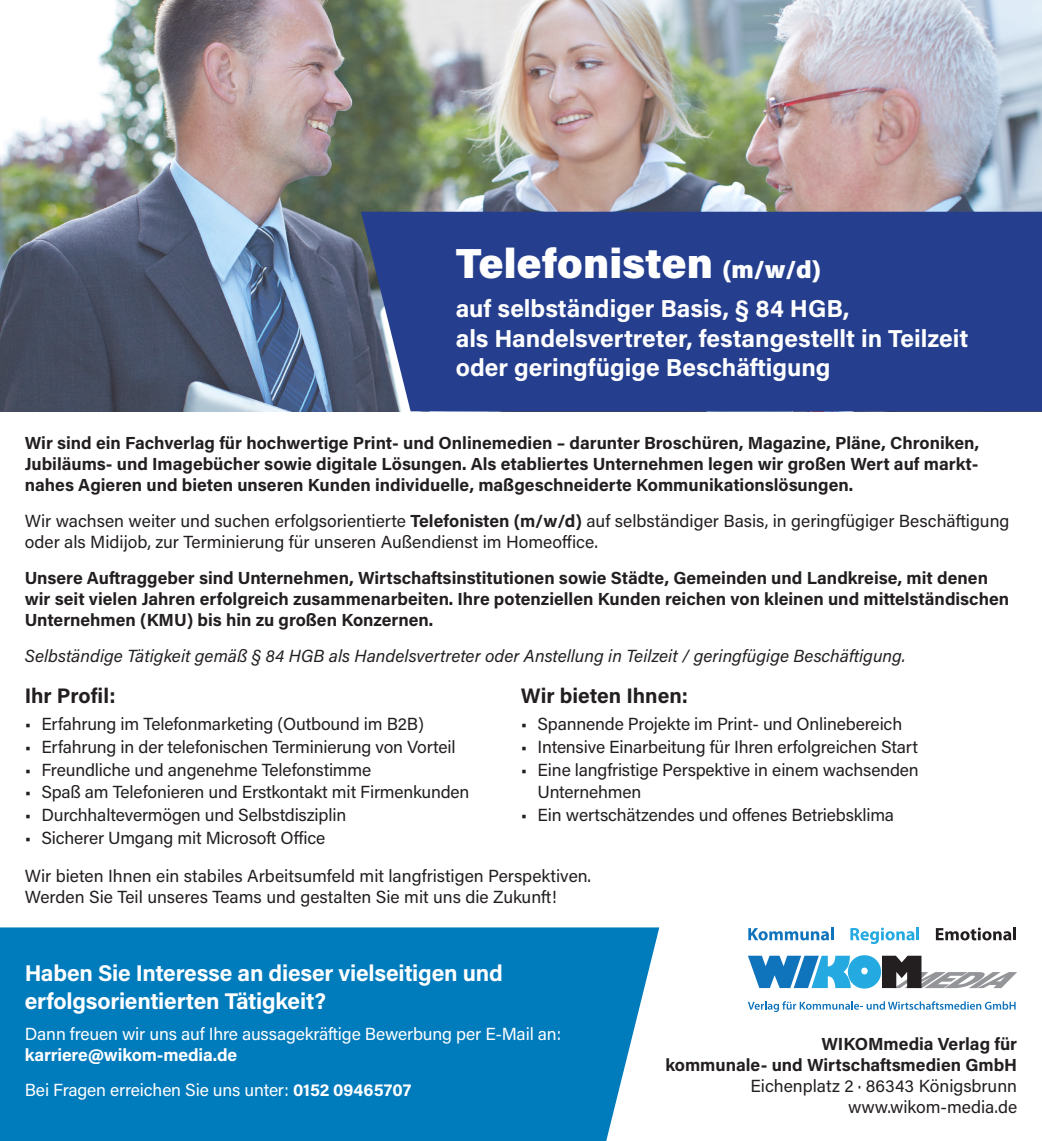
<style>
.page{position:relative;width:1042px;height:1141px;background:#fff}
.page>*{position:absolute;margin:0;border:0;box-sizing:border-box;transform-origin:0 0}
.t1{font:900 42px "Acumin Pro";color:#fff}
.t2{font:700 24.5px/29.4px "Acumin Pro";color:#fff}
.t3{font:700 22.75px/27.3px "Acumin Pro";letter-spacing:-.01em;color:#fff}
.t4{font:700 21px "Acumin Pro";color:#231f20}
.t5{font:17.5px/21px "Acumin Pro";letter-spacing:-.01em;color:#231f20}
.t6{font:700 17.5px/21px "Acumin Pro";color:#231f20}
.t7{font:17.5px/21px "Acumin Pro";letter-spacing:-.01em;color:#fff}
.t8{font:italic 17.5px "Acumin Pro";color:#231f20}
.s1{font-size:24.5px}
.s2{font-weight:700}
</style>
<div class="page">
<img style="left:0;top:0;width:1042px;height:411px">
<div style="left:361px;top:212px;width:681px;height:199px;background:#253f8e"></div>
<div style="left:0;top:927px;width:659px;height:214px;background:#007bbc"></div>
<svg style="left:748px;top:955px;width:269px;height:34px"></svg>
<svg style="left:748px;top:927px;width:86px;height:13px"></svg>
<svg style="left:850px;top:927px;width:69px;height:17px"></svg>
<svg style="left:936px;top:927px;width:80px;height:13px"></svg>
<svg style="left:748px;top:1001px;width:267px;height:11px"></svg>
<p class="t1" style="left:456px;top:233px;width:367px">Telefonisten <span class="s1">(m/w/d)</span></p>
<p class="t2" style="left:456px;top:293px;width:514px">auf selbständiger Basis, § 84 HGB,<br>als Handelsvertreter, festangestellt in Teilzeit oder geringfügige Beschäftigung</p>
<p class="t6" style="left:25px;top:432px;width:956px">Wir sind ein Fachverlag für hochwertige Print- und Onlinemedien – darunter Broschüren, Magazine, Pläne, Chroniken,<br>Jubiläums- und Imagebücher sowie digitale Lösungen. Als etabliertes Unternehmen legen wir großen Wert auf markt&shy;nahes Agieren und bieten unseren Kunden individuelle, maßgeschneiderte Kommunikationslösungen.</p>
<p class="t5" style="left:25px;top:510px;width:986px">Wir wachsen weiter und suchen erfolgsorientierte <span class="s2">Telefonisten (m/w/d)</span> auf selbständiger Basis, in geringfügiger Beschäftigung oder als Midijob, zur Terminierung für unseren Außendienst im Homeoffice.</p>
<p class="t6" style="left:25px;top:566px;width:986px">Unsere Auftraggeber sind Unternehmen, Wirtschaftsinstitutionen sowie Städte, Gemeinden und Landkreise, mit denen wir seit vielen Jahren erfolgreich zusammenarbeiten. Ihre potenziellen Kunden reichen von kleinen und mittelständischen<br>Unternehmen (KMU) bis hin zu großen Konzernen.</p>
<p class="t8" style="left:25px;top:643px;width:882px">Selbständige Tätigkeit gemäß § 84 HGB als Handelsvertreter oder Anstellung in Teilzeit / geringfügige Beschäftigung.</p>
<p class="t4" style="left:25px;top:680px;width:92px">Ihr Profil:</p>
<p class="t5" style="left:25px;top:713px;width:400px">• Erfahrung im Telefonmarketing (Outbound im B2B)</p>
<p class="t5" style="left:25px;top:736px;width:432px">• Erfahrung in der telefonischen Terminierung von Vorteil</p>
<p class="t5" style="left:25px;top:758px;width:348px">• Freundliche und angenehme Telefonstimme</p>
<p class="t5" style="left:25px;top:781px;width:446px">• Spaß am Telefonieren und Erstkontakt mit Firmenkunden</p>
<p class="t5" style="left:25px;top:804px;width:323px">• Durchhaltevermögen und Selbstdisziplin</p>
<p class="t5" style="left:25px;top:827px;width:302px">• Sicherer Umgang mit Microsoft Office</p>
<p class="t4" style="left:521px;top:680px;width:169px">Wir bieten Ihnen:</p>
<p class="t5" style="left:521px;top:713px;width:383px">• Spannende Projekte im Print- und Onlinebereich</p>
<p class="t5" style="left:521px;top:736px;width:398px">• Intensive Einarbeitung für Ihren erfolgreichen Start</p>
<p class="t5" style="left:537px;top:757px;width:383px;line-height:22.8px;text-indent:-17px">• Eine langfristige Perspektive in einem wachsenden<br>Unternehmen</p>
<p class="t5" style="left:521px;top:804px;width:375px">• Ein wertschätzendes und offenes Betriebsklima</p>
<p class="t5" style="left:25px;top:864px;width:568px">Wir bieten Ihnen ein stabiles Arbeitsumfeld mit langfristigen Perspektiven.</p>
<p class="t5" style="left:25px;top:885px;width:533px">Werden Sie Teil unseres Teams und gestalten Sie mit uns die Zukunft!</p>
<p class="t3" style="left:25px;top:959px;width:479px">Haben Sie Interesse an dieser vielseitigen und erfolgsorientierten Tätigkeit?</p>
<p class="t7" style="left:25px;top:1022px;width:538px">Dann freuen wir uns auf Ihre aussagekräftige Bewerbung per E-Mail an: <span class="s2">karriere@wikom-media.de</span></p>
<p class="t7" style="left:25px;top:1079px;width:388px">Bei Fragen erreichen Sie uns unter: <span class="s2">0152 09465707</span></p>
<p class="t6" style="left:665px;top:1032px;width:353px;text-align:right">WIKOMmedia Verlag für<br>kommunale- und Wirtschaftsmedien GmbH</p>
<p class="t5" style="left:750px;top:1074px;width:268px">Eichenplatz 2 · 86343 Königsbrunn</p>
<p class="t5" style="left:848px;top:1095px;width:170px">www.wikom-media.de</p>
</div>
